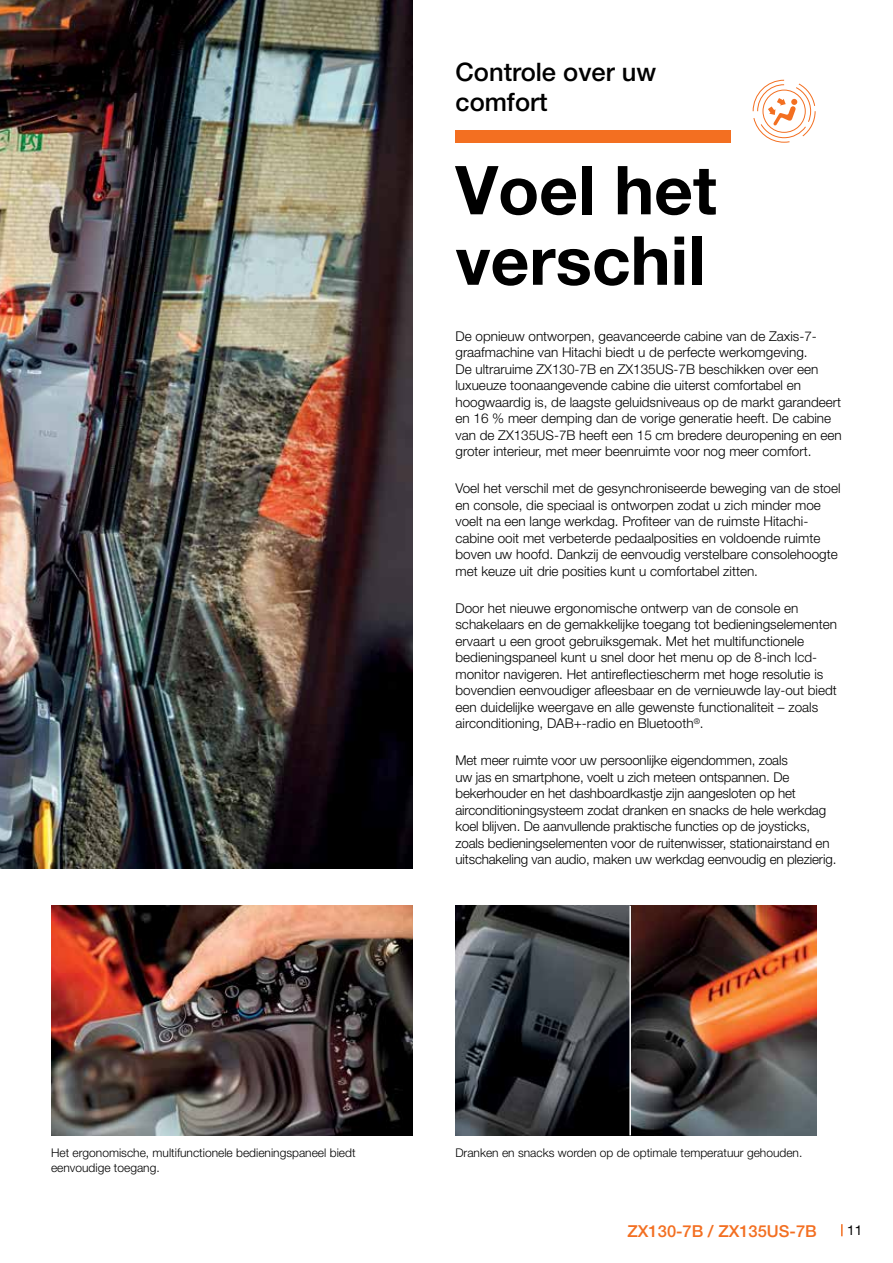
<style>
.page{position:relative;width:893px;height:1263px;background:#fff}
.page>*{position:absolute;margin:0;border:0;box-sizing:border-box;transform-origin:0 0}
.t1{font:700 67.5px/70.5px "Helvetica Neue LT Pro";color:#000}
.t2{font:500 25.5px/30px "Helvetica Neue LT Pro";color:#000}
.t3{font:500 16.5px "Helvetica Neue LT Pro";color:#f36f21}
.t4{font:300 13.5px/16.5px "Helvetica Neue LT Pro";color:#000}
.t5{font:13.5px "Helvetica Neue LT Pro";color:#000}
.t6{font:300 12px/15px "Helvetica Neue LT Pro";color:#000}
</style>
<div class="page">
<svg style="left:841px;top:1224px;width:2px;height:12px"></svg>
<img style="left:51px;top:906px;width:361px;height:229px">
<img style="left:0;top:0;width:412px;height:868px">
<div style="left:455px;top:130px;width:276px;height:13px;background:#f36f21"></div>
<svg style="left:752px;top:79px;width:64px;height:64px"></svg>
<div style="left:763px;top:90px;width:43px;height:43px;border:1px solid #f36f21;border-radius:50%"></div>
<img style="left:455px;top:906px;width:174px;height:229px">
<img style="left:631px;top:906px;width:186px;height:229px">
<h2 class="t2" style="left:455px;top:57px;width:202px">Controle over uw comfort</h2>
<h1 class="t1" style="left:455px;top:153px;width:263px">Voel het verschil</h1>
<p class="t4" style="left:455px;top:327px;width:388px">De opnieuw ontworpen, geavanceerde cabine van de Zaxis-7- graafmachine van Hitachi biedt u de perfecte werkomgeving.<br>De ultraruime ZX130-7B en ZX135US-7B beschikken over een luxueuze toonaangevende cabine die uiterst comfortabel en hoogwaardig is, de laagste geluidsniveaus op de markt garandeert en 16 % meer demping dan de vorige generatie heeft. De cabine van de ZX135US-7B heeft een 15 cm bredere deuropening en een groter interieur, met meer beenruimte voor nog meer comfort.</p>
<p class="t4" style="left:455px;top:480px;width:387px">Voel het verschil met de gesynchroniseerde beweging van de stoel en console, die speciaal is ontworpen zodat u zich minder moe voelt na een lange werkdag. Profiteer van de ruimste Hitachi&shy;cabine ooit met verbeterde pedaalposities en voldoende ruimte boven uw hoofd. Dankzij de eenvoudig verstelbare consolehoogte met keuze uit drie posities kunt u comfortabel zitten.</p>
<p class="t4" style="left:455px;top:599px;width:383px">Door het nieuwe ergonomische ontwerp van de console en schakelaars en de gemakkelijke toegang tot bedieningselementen ervaart u een groot gebruiksgemak. Met het multifunctionele bedieningspaneel kunt u snel door het menu op de 8-inch lcd&shy;monitor navigeren. Het antireflectiescherm met hoge resolutie is bovendien eenvoudiger afleesbaar en de vernieuwde lay-out biedt een duidelijke weergave en alle gewenste functionaliteit – zoals airconditioning, DAB+-radio en Bluetooth<sup>®</sup>.</p>
<p class="t4" style="left:455px;top:752px;width:382px">Met meer ruimte voor uw persoonlijke eigendommen, zoals<br>uw jas en smartphone, voelt u zich meteen ontspannen. De bekerhouder en het dashboardkastje zijn aangesloten op het airconditioningsysteem zodat dranken en snacks de hele werkdag koel blijven. De aanvullende praktische functies op de joysticks, zoals bedieningselementen voor de ruitenwisser, stationairstand en uitschakeling van audio, maken uw werkdag eenvoudig en plezierig.</p>
<p class="t6" style="left:51px;top:1145px;width:306px">Het ergonomische, multifunctionele bedieningspaneel biedt eenvoudige toegang.</p>
<p class="t6" style="left:455px;top:1145px;width:348px">Dranken en snacks worden op de optimale temperatuur gehouden.</p>
<p class="t3" style="left:628px;top:1221px;width:191px">ZX130-7B / ZX135US-7B</p>
<p class="t5" style="left:847px;top:1222px;width:17px">11</p>
</div>
